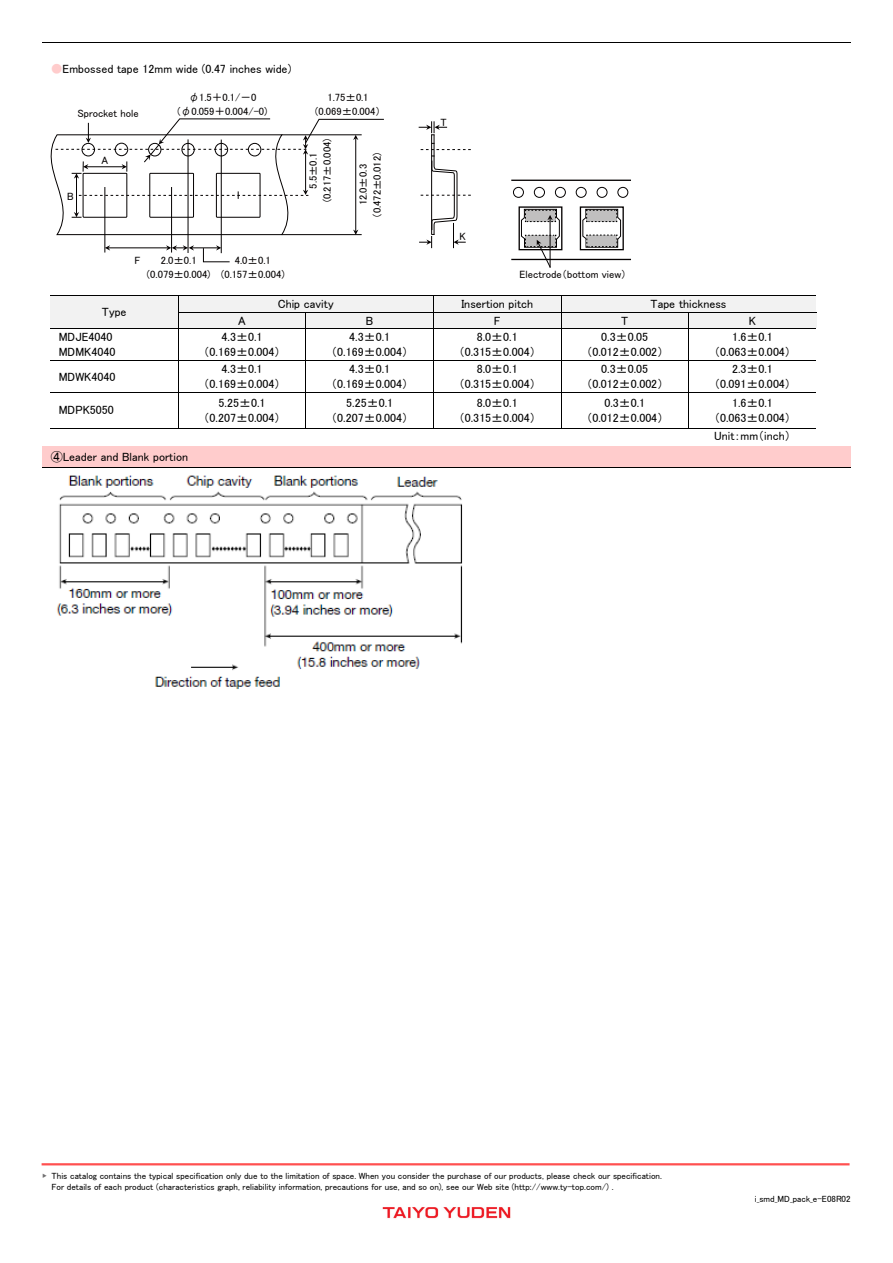
<style>
.page{position:relative;width:893px;height:1263px;background:#fff}
.page>*{position:absolute;margin:0;border:0;box-sizing:border-box;transform-origin:0 0}
.t1{font:12px/15.5px "MS P Gothic";color:#000;text-align:center}
.t2{font:10.65px/13.6px "MS P Gothic";color:#040000;text-align:center}
.t3{font:10.5px/13.8px "MS P Gothic";color:#040000;text-align:center}
.t4{font:9px/11.7px "MS P Gothic";color:#000}
.s1{color:#fcc}
.s2{color:#717071}
</style>
<div class="page">
<img style="left:382px;top:1207px;width:129px;height:12px">
<hr style="left:42px;top:1163px;width:807px;height:2px;background:#ff5050">
<svg style="left:419px;top:121px;width:52px;height:127px"></svg>
<hr style="left:104px;top:187px;width:1px;height:66px;background:#040000">
<hr style="left:188px;top:139px;width:1px;height:114px;background:#040000">
<hr style="left:171px;top:187px;width:1px;height:66px;background:#040000">
<hr style="left:108px;top:247px;width:60px;height:1px;background:#040000">
<svg style="left:105px;top:245px;width:5px;height:6px"></svg>
<svg style="left:166px;top:245px;width:64px;height:18px"></svg>
<hr style="left:221px;top:140px;width:1px;height:113px;background:#040000">
<svg style="left:51px;top:118px;width:333px;height:118px"></svg>
<svg style="left:582px;top:208px;width:39px;height:40px"></svg>
<div style="left:580px;top:206px;width:44px;height:44px;border:1px solid #040000"></div>
<div style="left:518px;top:206px;width:44px;height:44px;border:1px solid #040000"></div>
<div style="left:513px;top:187px;width:11px;height:11px;border:1px solid #040000;border-radius:50%"></div>
<div style="left:534px;top:187px;width:11px;height:11px;border:1px solid #040000;border-radius:50%"></div>
<div style="left:555px;top:187px;width:11px;height:11px;border:1px solid #040000;border-radius:50%"></div>
<div style="left:576px;top:187px;width:11px;height:11px;border:1px solid #040000;border-radius:50%"></div>
<div style="left:597px;top:187px;width:10px;height:11px;border:1px solid #040000;border-radius:50%"></div>
<div style="left:617px;top:187px;width:11px;height:11px;border:1px solid #040000;border-radius:50%"></div>
<hr style="left:511px;top:259px;width:120px;height:1px;background:#040000">
<hr style="left:511px;top:180px;width:120px;height:1px;background:#040000">
<svg style="left:520px;top:208px;width:40px;height:60px"></svg>
<div style="left:51px;top:296px;width:127px;height:32px;background:#f2f2f2"></div>
<div style="left:179px;top:296px;width:254px;height:16px;background:#f2f2f2"></div>
<div style="left:434px;top:296px;width:127px;height:16px;background:#f2f2f2"></div>
<div style="left:561px;top:296px;width:255px;height:16px;background:#f2f2f2"></div>
<hr style="left:51px;top:296px;width:765px;height:1px;background:#000">
<div style="left:179px;top:313px;width:126px;height:15px;background:#f2f2f2"></div>
<div style="left:306px;top:313px;width:127px;height:15px;background:#f2f2f2"></div>
<div style="left:434px;top:313px;width:127px;height:15px;background:#f2f2f2"></div>
<div style="left:561px;top:313px;width:127px;height:15px;background:#f2f2f2"></div>
<div style="left:689px;top:313px;width:127px;height:15px;background:#f2f2f2"></div>
<hr style="left:178px;top:312px;width:638px;height:1px;background:#000">
<svg style="left:178px;top:297px;width:1px;height:31px"></svg>
<svg style="left:305px;top:313px;width:1px;height:15px"></svg>
<svg style="left:433px;top:297px;width:1px;height:31px"></svg>
<svg style="left:561px;top:297px;width:1px;height:31px"></svg>
<svg style="left:688px;top:313px;width:1px;height:15px"></svg>
<hr style="left:51px;top:328px;width:765px;height:1px;background:#000">
<hr style="left:178px;top:329px;width:1px;height:31px;background:#000">
<hr style="left:305px;top:329px;width:1px;height:31px;background:#000">
<hr style="left:433px;top:329px;width:1px;height:31px;background:#000">
<hr style="left:561px;top:329px;width:1px;height:31px;background:#000">
<hr style="left:688px;top:329px;width:1px;height:31px;background:#000">
<hr style="left:51px;top:360px;width:765px;height:1px;background:#000">
<hr style="left:178px;top:361px;width:1px;height:31px;background:#000">
<hr style="left:305px;top:361px;width:1px;height:31px;background:#000">
<hr style="left:433px;top:361px;width:1px;height:31px;background:#000">
<hr style="left:561px;top:361px;width:1px;height:31px;background:#000">
<hr style="left:688px;top:361px;width:1px;height:31px;background:#000">
<hr style="left:51px;top:392px;width:765px;height:1px;background:#000">
<hr style="left:178px;top:393px;width:1px;height:35px;background:#000">
<hr style="left:305px;top:393px;width:1px;height:35px;background:#000">
<hr style="left:433px;top:393px;width:1px;height:35px;background:#000">
<hr style="left:561px;top:393px;width:1px;height:35px;background:#000">
<hr style="left:688px;top:393px;width:1px;height:35px;background:#000">
<hr style="left:51px;top:428px;width:765px;height:1px;background:#000">
<hr style="left:43px;top:43px;width:808px;height:1px;background:#000">
<div style="left:51px;top:449px;width:792px;height:15px;background:#fcc"></div>
<hr style="left:43px;top:446px;width:808px;height:1px;background:#000">
<hr style="left:43px;top:447px;width:808px;height:2px;background:#fcc">
<hr style="left:43px;top:464px;width:808px;height:3px;background:#fcc">
<img style="left:56px;top:475px;width:407px;height:214px">
<hr style="left:43px;top:467px;width:808px;height:1px;background:#000">
<p class="t1" style="left:51px;top:61px;width:242px"><span class="s1">●</span>Embossed tape 12mm wide (0.47 inches wide)</p>
<p class="t2" style="left:189px;top:91px;width:69px">φ1.5＋0.1/－0</p>
<p class="t2" style="left:77px;top:106px;width:63px">Sprocket hole</p>
<p class="t2" style="left:177px;top:104px;width:91px">(φ0.059＋0.004/-0)</p>
<p class="t2" style="left:102px;top:153px;width:8px">A</p>
<p class="t2" style="left:67px;top:189px;width:8px">B</p>
<p class="t2" style="left:134px;top:254px;width:7px">F</p>
<p class="t2" style="left:147px;top:254px;width:65px">2.0±0.1 (0.079±0.004)</p>
<p class="t2" style="left:221px;top:254px;width:65px">4.0±0.1 (0.157±0.004)</p>
<p class="t2" style="left:315px;top:91px;width:67px">1.75±0.1 (0.069±0.004）</p>
<p class="t3" style="left:306px;top:202px;width:65px;rotate:-90deg">5.5±0.1 (0.217±0.004)</p>
<p class="t3" style="left:356px;top:217px;width:65px;rotate:-90deg">12.0±0.3 (0.472±0.012)</p>
<p class="t2" style="left:440px;top:115px;width:8px">T</p>
<p class="t2" style="left:459px;top:230px;width:8px">K</p>
<p class="t2" style="left:519px;top:268px;width:109px">Electrode（bottom view）</p>
<p class="t1" style="left:102px;top:304px;width:26px">Type</p>
<p class="t1" style="left:278px;top:296px;width:57px">Chip cavity</p>
<p class="t1" style="left:461px;top:296px;width:73px">Insertion pitch</p>
<p class="t1" style="left:651px;top:296px;width:77px">Tape thickness</p>
<p class="t1" style="left:238px;top:313px;width:9px">A</p>
<p class="t1" style="left:366px;top:313px;width:9px">B</p>
<p class="t1" style="left:494px;top:313px;width:8px">F</p>
<p class="t1" style="left:621px;top:313px;width:9px">T</p>
<p class="t1" style="left:749px;top:313px;width:9px">K</p>
<p class="t1" style="left:59px;top:329px;width:58px;text-align:left">MDJE4040<br>MDMK4040</p>
<p class="t1" style="left:204px;top:329px;width:78px">4.3±0.1（0.169±0.004）</p>
<p class="t1" style="left:331px;top:329px;width:78px">4.3±0.1（0.169±0.004）</p>
<p class="t1" style="left:459px;top:329px;width:78px">8.0±0.1（0.315±0.004）</p>
<p class="t1" style="left:586px;top:329px;width:78px">0.3±0.05（0.012±0.002）</p>
<p class="t1" style="left:714px;top:329px;width:78px">1.6±0.1（0.063±0.004）</p>
<p class="t1" style="left:59px;top:368px;width:58px">MDWK4040</p>
<p class="t1" style="left:204px;top:361px;width:78px">4.3±0.1（0.169±0.004）</p>
<p class="t1" style="left:331px;top:361px;width:78px">4.3±0.1（0.169±0.004）</p>
<p class="t1" style="left:459px;top:361px;width:78px">8.0±0.1（0.315±0.004）</p>
<p class="t1" style="left:586px;top:361px;width:78px">0.3±0.05（0.012±0.002）</p>
<p class="t1" style="left:714px;top:361px;width:78px">2.3±0.1（0.091±0.004）</p>
<p class="t1" style="left:59px;top:402px;width:57px">MDPK5050</p>
<p class="t1" style="left:204px;top:395px;width:78px">5.25±0.1（0.207±0.004）</p>
<p class="t1" style="left:331px;top:395px;width:78px">5.25±0.1（0.207±0.004）</p>
<p class="t1" style="left:459px;top:395px;width:78px">8.0±0.1（0.315±0.004）</p>
<p class="t1" style="left:586px;top:395px;width:78px">0.3±0.1（0.012±0.004）</p>
<p class="t1" style="left:714px;top:395px;width:78px">1.6±0.1（0.063±0.004）</p>
<p class="t1" style="left:714px;top:428px;width:78px">Unit：mm（inch）</p>
<p class="t1" style="left:51px;top:449px;width:139px">④Leader and Blank portion</p>
<p class="t4" style="left:52px;top:1170px;width:612px;text-indent:-9px"><span class="s2">▶</span> This catalog contains the typical specification only due to the limitation of space. When you consider the purchase of our products, please check our specification.<br>For details of each product (characteristics graph, reliability information, precautions for use, and so on), see our Web site (http://www.ty-top.com/) .</p>
<p class="t4" style="left:755px;top:1193px;width:97px">i_smd_MD_pack_e-E08R02</p>
</div>
